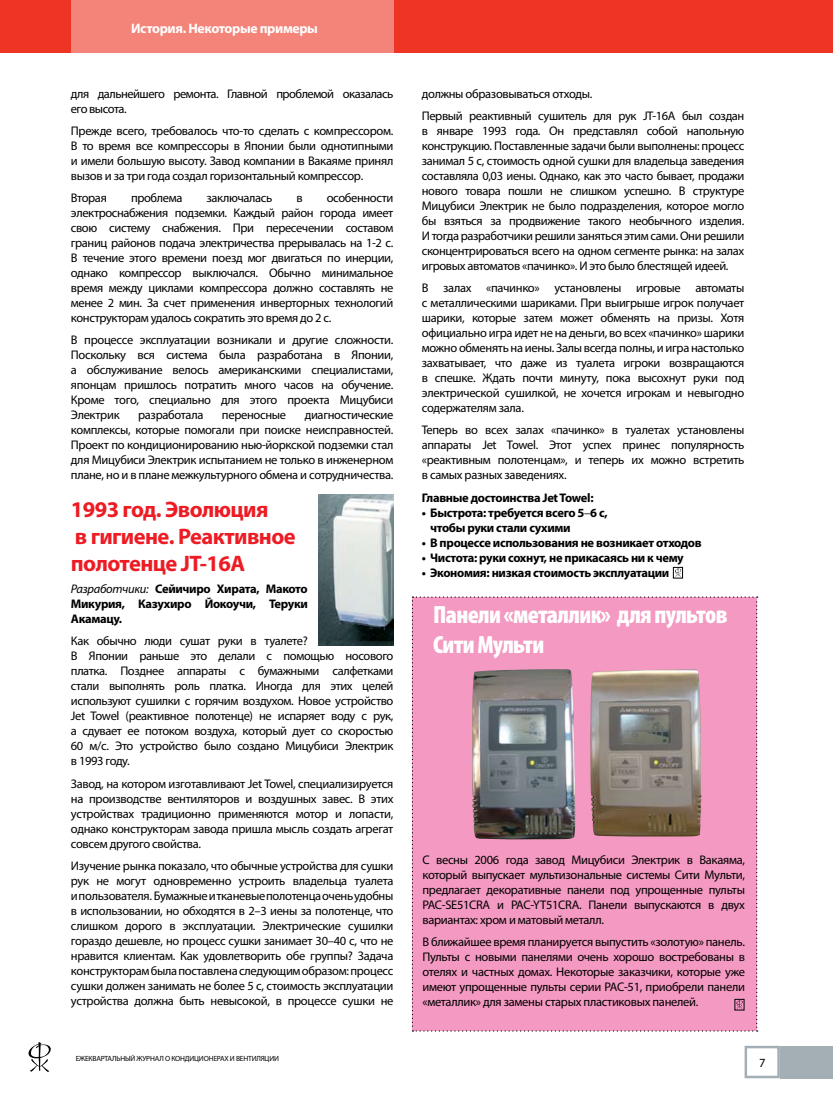
<style>
.page{position:relative;width:833px;height:1099px;background:#fff}
.page>*{position:absolute;margin:0;border:0;box-sizing:border-box;transform-origin:0 0}
.t1{font:900 condensed 25px/30px "Myriad Pro";letter-spacing:-.025em;color:#fff}
.t2{font:700 22.5px/27px "Myriad Pro";letter-spacing:-.025em;color:#ed1c24}
.t3{font:700 13.75px "Myriad Pro";letter-spacing:-.025em;color:#fff}
.t4{font:12.5px/15px "Myriad Pro";letter-spacing:-.03em;color:#000;text-align:justify}
.t5{font:700 12.5px/15px "Myriad Pro";letter-spacing:-.025em;color:#000;text-align:justify}
.t6{font:7.5px "Myriad Pro";letter-spacing:-.025em;color:#000}
.s1{font-weight:400;font-style:italic}
.s2{font-weight:400}
</style>
<div class="page">
<div style="left:744px;top:1045px;width:36px;height:33px;border:2px solid #a3aeb5"></div>
<div style="left:780px;top:1045px;width:53px;height:33px;background:#a3aeb5"></div>
<svg style="left:29px;top:1042px;width:22px;height:29px"></svg>
<div style="left:412px;top:596px;width:345px;height:435px;background:#f499c1"></div>
<div style="left:734px;top:999px;width:10px;height:11px;border:1px solid #000"></div>
<div style="left:0;top:0;width:833px;height:53px;background:#ee3424"></div>
<div style="left:71px;top:0;width:322px;height:53px;background:#f48479"></div>
<img style="left:318px;top:494px;width:75px;height:151px">
<svg style="left:675px;top:569px;width:6px;height:7px"></svg>
<div style="left:673px;top:567px;width:10px;height:11px;border:1px solid #000"></div>
<img style="left:472px;top:668px;width:104px;height:171px">
<img style="left:590px;top:668px;width:112px;height:168px">
<p class="t3" style="left:131px;top:20px;width:188px">История. Некоторые примеры</p>
<p class="t4" style="left:71px;top:86px;width:324px">для дальнейшего ремонта. Главной проблемой оказалась его высота.</p>
<p class="t4" style="left:71px;top:123px;width:324px">Прежде всего, требовалось что-то сделать с компрессором.<br>В то время все компрессоры в Японии были однотипными и имели большую высоту. Завод компании в Вакаяме принял вызов и за три года создал горизонтальный компрессор.</p>
<p class="t4" style="left:71px;top:190px;width:37px">Вторая</p>
<p class="t4" style="left:131px;top:190px;width:53px">проблема</p>
<p class="t4" style="left:206px;top:190px;width:67px">заключалась</p>
<p class="t4" style="left:296px;top:190px;width:8px">в</p>
<p class="t4" style="left:71px;top:190px;width:324px;text-indent:256px">особенности электроснабжения подземки. Каждый район города имеет свою систему снабжения. При пересечении составом границ районов подача электричества прерывалась на 1-2 с.<br>В течение этого времени поезд мог двигаться по инерции, однако компрессор выключался. Обычно минимальное время между циклами компрессора должно составлять не менее 2 мин. За счет применения инверторных технологий конструкторам удалось сократить это время до 2 с.</p>
<p class="t4" style="left:71px;top:332px;width:324px">В процессе эксплуатации возникали и другие сложности.<br>Поскольку вся система была разработана в Японии, а обслуживание велось американскими специалистами, японцам пришлось потратить много часов на обучение.<br>Кроме того, специально для этого проекта Мицубиси Электрик</p>
<p class="t4" style="left:138px;top:407px;width:67px">разработала</p>
<p class="t4" style="left:222px;top:407px;width:66px">переносные</p>
<p class="t4" style="left:71px;top:407px;width:324px;text-indent:234px">диагностические комплексы, которые помогали при поиске неисправностей.<br>Проект по кондиционированию нью-йоркской подземки стал для Мицубиси Электрик испытанием не только в инженерном плане, но и в плане межкультурного обмена и сотрудничества.</p>
<h2 class="t2" style="left:71px;top:495px;width:226px">1993 год. Эволюция<br>в гигиене. Реактивное полотенце JT-16A</h2>
<p class="t5" style="left:71px;top:581px;width:238px"><span class="s1">Разработчики:</span> Сейичиро Хирата, Макото Микурия, Казухиро Йокоучи, Теруки Акамацу.</p>
<p class="t4" style="left:71px;top:633px;width:324px;text-align:left">Как обычно люди сушат руки в туалете?<br>В Японии раньше это делали с помощью носового платка. Позднее аппараты с бумажными салфетками стали выполнять роль платка. Иногда для этих целей используют сушилки с горячим воздухом. Новое устройство Jet Towel (реактивное полотенце) не испаряет воду с рук, а сдувает ее потоком воздуха, который дует со скоростью 60 м/с. Это устройство было создано Мицубиси Электрик в 1993 году.</p>
<p class="t4" style="left:71px;top:775px;width:324px">Завод, на котором изготавливают Jet Towel, специализируется на производстве вентиляторов и воздушных завес. В этих устройствах традиционно применяются мотор и лопасти, однако конструкторам завода пришла мысль создать агрегат совсем другого свойства.</p>
<p class="t4" style="left:71px;top:857px;width:324px">Изучение рынка показало, что обычные устройства для сушки рук не могут одновременно устроить владельца туалета и пользователя. Бумажные и тканевые полотенца очень удобны в использовании, но обходятся в 2–3 иены за полотенце, что слишком дорого в эксплуатации. Электрические сушилки гораздо дешевле, но процесс сушки занимает 30–40 с, что не нравится клиентам. Как удовлетворить обе группы? Задача конструкторам была поставлена следующим образом: процесс сушки должен занимать не более 5 с, стоимость эксплуатации устройства должна быть невысокой, в процессе сушки не</p>
<p class="t6" style="left:76px;top:1053px;width:205px">ЕЖЕКВАРТАЛЬНЫЙ ЖУРНАЛ О КОНДИЦИОНЕРАХ И ВЕНТИЛЯЦИИ</p>
<p class="t4" style="left:422px;top:83px;width:324px;line-height:22.1px">должны образовываться отходы.<br>Первый реактивный сушитель для рук JT-16A был создан</p>
<p class="t4" style="left:422px;top:123px;width:324px">в январе 1993 года. Он представлял собой напольную конструкцию. Поставленные задачи были выполнены: процесс занимал 5 с, стоимость одной сушки для владельца заведения составляла 0,03 иены. Однако, как это часто бывает, продажи нового товара пошли не слишком успешно. В структуре Мицубиси Электрик не было подразделения, которое могло бы взяться за продвижение такого необычного изделия.<br>И тогда разработчики решили заняться этим сами. Они решили сконцентрироваться всего на одном сегменте рынка: на залах игровых автоматов «пачинко». И это было блестящей идеей.</p>
<p class="t4" style="left:422px;top:280px;width:324px">В залах «пачинко» установлены игровые автоматы с металлическими шариками. При выигрыше игрок получает шарики, которые затем может обменять на призы. Хотя официально игра идет не на деньги, во всех «пачинко» шарики можно обменять на иены. Залы всегда полны, и игра настолько захватывает, что даже из туалета игроки возвращаются в спешке. Ждать почти минуту, пока высохнут руки под электрической сушилкой, не хочется игрокам и невыгодно содержателям зала.</p>
<p class="t4" style="left:422px;top:422px;width:324px">Теперь во всех залах «пачинко» в туалетах установлены аппараты Jet Towel. Этот успех принес популярность «реактивным полотенцам», и теперь их можно встретить в самых разных заведениях.</p>
<p class="t5" style="left:422px;top:489px;width:173px">Главные достоинства Jet Towel:</p>
<p class="t5" style="left:430px;top:504px;width:179px;text-indent:-8px">• Быстрота: требуется всего 5<span class="s2">–</span>6 с, чтобы руки стали сухими</p>
<p class="t5" style="left:422px;top:534px;width:281px">• В процессе использования не возникает отходов</p>
<p class="t5" style="left:422px;top:549px;width:263px">• Чистота: руки сохнут, не прикасаясь ни к чему</p>
<p class="t5" style="left:422px;top:564px;width:249px">• Экономия: низкая стоимость эксплуатации</p>
<h1 class="t1" style="left:433px;top:599px;width:296px">Панели «металлик» для пультов<br>Сити Мульти</h1>
<p class="t4" style="left:422px;top:852px;width:324px">С весны 2006 года завод Мицубиси Электрик в Вакаяма, который выпускает мультизональные системы Сити Мульти, предлагает декоративные панели под упрощенные пульты PAC-SE51CRA и PAC-YT51CRA. Панели выпускаются в двух вариантах: хром и матовый металл.</p>
<p class="t4" style="left:422px;top:934px;width:324px">В ближайшее время планируется выпустить «золотую» панель.<br>Пульты с новыми панелями очень хорошо востребованы в отелях и частных домах. Некоторые заказчики, которые уже имеют упрощенные пульты серии PAC-51, приобрели панели «металлик» для замены старых пластиковых панелей.</p>
</div>
